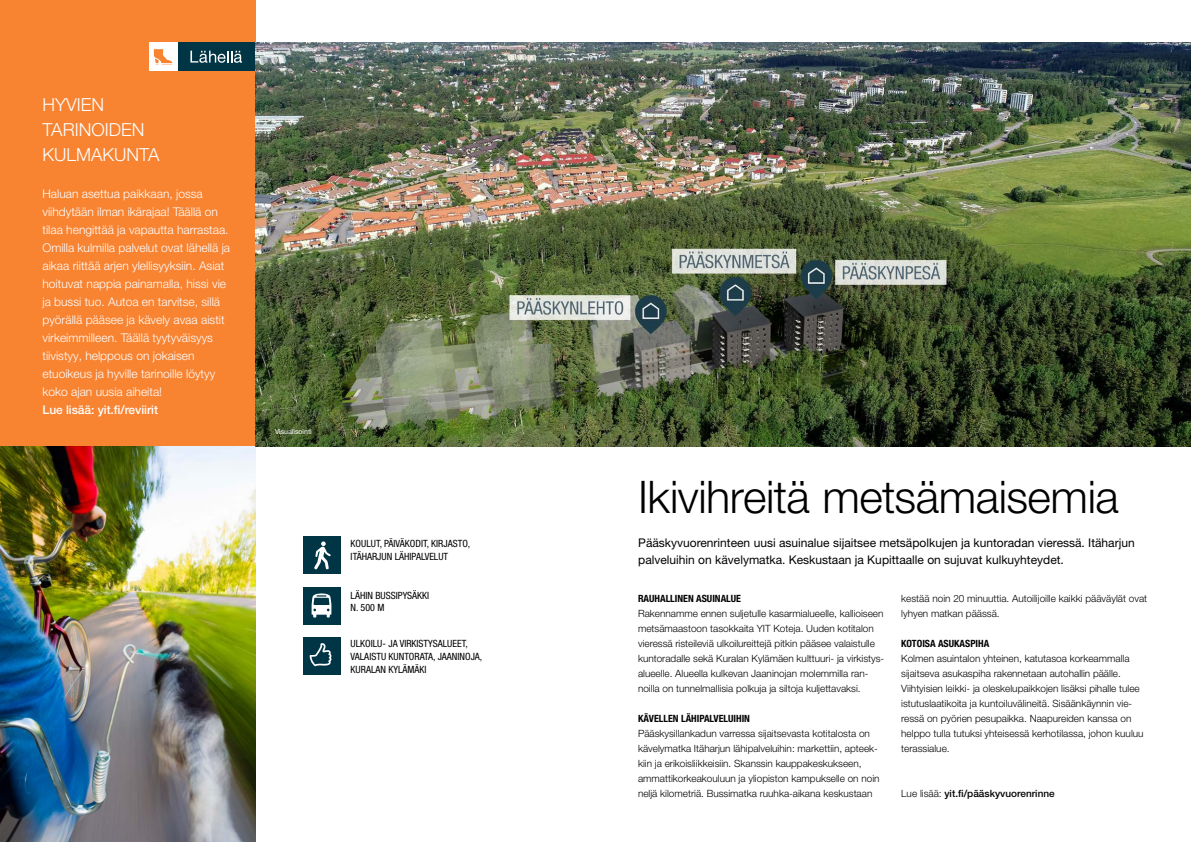
<style>
.page{position:relative;width:1191px;height:842px;background:#fff}
.page>*{position:absolute;margin:0;border:0;box-sizing:border-box;transform-origin:0 0}
.t1{font:300 45px "Helvetica Neue LT Pro";letter-spacing:-.01em;color:#000}
.t2{font:300 18px/25px "Helvetica Neue LT Pro";color:#fff}
.t3{font:300 12px/18px "Helvetica Neue LT Pro";color:#fff}
.t4{font:12px/17px "Helvetica Neue LT Pro";color:#000}
.t5{font:500 12px "Helvetica Neue LT Pro";letter-spacing:-.005em;color:#fff}
.t6{font:300 10px/15px "Helvetica Neue LT Pro";color:#000}
.t7{font:condensed 10px/12.9px "Helvetica Neue LT Pro";color:#000}
.t8{font:700 condensed 10px "Helvetica Neue LT Pro";color:#000}
.t9{font:500 10px "Helvetica Neue LT Pro";color:#000}
.t10{font:7px "Helvetica Neue LT Pro";color:#fff}
.s1{font-weight:300}
</style>
<div class="page">
<div style="left:303px;top:537px;width:37px;height:37px;background:#003545"></div>
<svg style="left:314px;top:541px;width:17px;height:29px"></svg>
<div style="left:303px;top:587px;width:37px;height:37px;background:#003545"></div>
<svg style="left:311px;top:593px;width:20px;height:25px"></svg>
<div style="left:303px;top:637px;width:37px;height:37px;background:#003545"></div>
<svg style="left:310px;top:643px;width:21px;height:23px"></svg>
<div style="left:0;top:0;width:255px;height:446px;background:#f88331"></div>
<div style="left:177px;top:43px;width:78px;height:28px;background:#003545"></div>
<div style="left:149px;top:43px;width:28px;height:28px;background:#fff"></div>
<svg style="left:190px;top:51px;width:52px;height:12px"></svg>
<svg style="left:154px;top:49px;width:18px;height:16px"></svg>
<img style="left:0;top:446px;width:255px;height:396px">
<img style="left:255px;top:43px;width:936px;height:403px">
<h2 class="t2" style="left:43px;top:92px;width:118px">HYVIEN<br>TARINOIDEN<br>KULMAKUNTA</h2>
<p class="t3" style="left:43px;top:184px;width:189px">Haluan asettua paikkaan, jossa viihdytään ilman ikärajaa! Täällä on tilaa hengittää ja vapautta harrastaa.<br>Omilla kulmilla palvelut ovat lähellä ja aikaa riittää arjen ylellisyyksiin. Asiat hoituvat nappia painamalla, hissi vie ja bussi tuo. Autoa en tarvitse, sillä pyörällä pääsee ja kävely avaa aistit virkeimmilleen. Täällä tyytyväisyys tiivistyy, helppous on jokaisen etuoikeus ja hyville tarinoille löytyy koko ajan uusia aiheita!</p>
<p class="t5" style="left:43px;top:402px;width:117px">Lue lisää: yit.fi/reviirit</p>
<p class="t10" style="left:275px;top:427px;width:38px">Visualisointi</p>
<p class="t7" style="left:351px;top:537px;width:121px">KOULUT, PÄIVÄKODIT, KIRJASTO,<br>ITÄHARJUN LÄHIPALVELUT</p>
<p class="t7" style="left:351px;top:588px;width:80px">LÄHIN BUSSIPYSÄKKI<br>N. 500 M</p>
<p class="t7" style="left:351px;top:637px;width:133px">ULKOILU- JA VIRKISTYSALUEET,<br>VALAISTU KUNTORATA, JAANINOJA,<br>KURALAN KYLÄMÄKI</p>
<h1 class="t1" style="left:638px;top:470px;width:482px">Ikivihreitä metsämaisemia</h1>
<p class="t4" style="left:638px;top:533px;width:498px">Pääskyvuorenrinteen uusi asuinalue sijaitsee metsäpolkujen ja kuntoradan vieressä. Itäharjun palveluihin on kävelymatka. Keskustaan ja Kupittaalle on sujuvat kulkuyhteydet.</p>
<p class="t8" style="left:638px;top:592px;width:104px">RAUHALLINEN ASUINALUE</p>
<p class="t6" style="left:638px;top:605px;width:248px">Rakennamme ennen suljetulle kasarmialueelle, kallioiseen metsämaastoon tasokkaita YIT Koteja. Uuden kotitalon vieressä risteileviä ulkoilureittejä pitkin pääsee valaistulle kuntoradalle sekä Kuralan Kylämäen kulttuuri- ja virkistys&shy;alueelle. Alueella kulkevan Jaaninojan molemmilla ran&shy;noilla on tunnelmallisia polkuja ja siltoja kuljettavaksi.</p>
<p class="t8" style="left:638px;top:712px;width:113px">KÄVELLEN LÄHIPALVELUIHIN</p>
<p class="t6" style="left:638px;top:725px;width:243px">Pääskysillankadun varressa sijaitsevasta kotitalosta on kävelymatka Itäharjun lähipalveluihin: markettiin, apteek&shy;kiin ja erikoisliikkeisiin. Skanssin kauppakeskukseen, ammattikorkeakouluun ja yliopiston kampukselle on noin neljä kilometriä. Bussimatka ruuhka-aikana keskustaan</p>
<p class="t6" style="left:901px;top:590px;width:247px">kestää noin 20 minuuttia. Autoilijoille kaikki pääväylät ovat lyhyen matkan päässä.</p>
<p class="t8" style="left:901px;top:637px;width:89px">KOTOISA ASUKASPIHA</p>
<p class="t6" style="left:901px;top:650px;width:244px">Kolmen asuintalon yhteinen, katutasoa korkeammalla sijaitseva asukaspiha rakennetaan autohallin päälle.<br>Viihtyisien leikki- ja oleskelupaikkojen lisäksi pihalle tulee istutuslaatikoita ja kuntoiluvälineitä. Sisäänkäynnin vie&shy;ressä on pyörien pesupaikka. Naapureiden kanssa on helppo tulla tutuksi yhteisessä kerhotilassa, johon kuuluu terassialue.</p>
<p class="t9" style="left:901px;top:787px;width:155px"><span class="s1">Lue lisää:</span> yit.fi/pääskyvuorenrinne</p>
</div>
